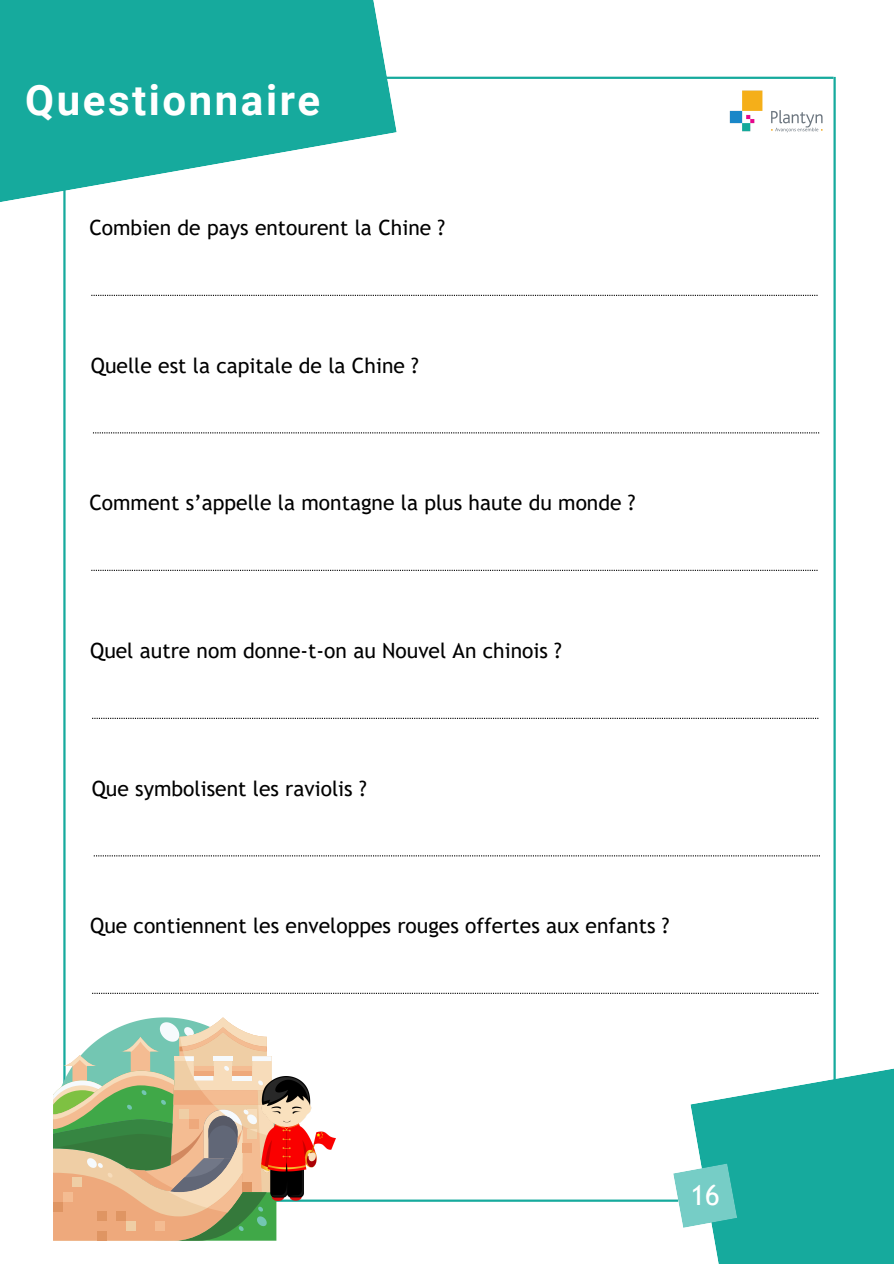
<style>
.page{position:relative;width:894px;height:1264px;background:#fff}
.page>*{position:absolute;margin:0;border:0;box-sizing:border-box;transform-origin:0 0}
.t1{font:700 42px "Roboto";letter-spacing:.06em;color:#fff}
.t2{font:27.9px "Trebuchet MS";color:#fff}
.t3{font:21px "Trebuchet MS";color:#000}
</style>
<div class="page">
<img style="left:729px;top:90px;width:93px;height:42px">
<hr style="left:63px;top:152px;width:3px;height:1047px;background:#16aa9d">
<svg style="left:0;top:0;width:396px;height:206px;fill:#16aa9d"></svg>
<hr style="left:64px;top:1199px;width:614px;height:2px;background:#16aa9d">
<hr style="left:833px;top:77px;width:2px;height:1020px;background:#16aa9d">
<hr style="left:366px;top:77px;width:467px;height:2px;background:#16aa9d">
<svg style="left:690px;top:1030px;width:203px;height:233px;fill:#16aa9d"></svg>
<svg style="left:673px;top:1163px;width:64px;height:64px;background:#7bcfc8"></svg>
<svg style="left:94px;top:855px;width:725px;height:1px"></svg>
<svg style="left:92px;top:992px;width:726px;height:1px"></svg>
<svg style="left:92px;top:717px;width:726px;height:2px"></svg>
<svg style="left:93px;top:432px;width:724px;height:1px"></svg>
<svg style="left:91px;top:570px;width:726px;height:1px"></svg>
<svg style="left:91px;top:295px;width:726px;height:1px"></svg>
<svg style="left:53px;top:1017px;width:223px;height:223px;background:#bab991"></svg>
<img style="left:261px;top:1076px;width:74px;height:124px">
<p class="t1" style="left:25px;top:76px;width:296px">Questionnaire</p>
<p class="t3" style="left:89px;top:216px;width:357px">Combien de pays entourent la Chine ?</p>
<p class="t3" style="left:91px;top:353px;width:329px">Quelle est la capitale de la Chine ?</p>
<p class="t3" style="left:89px;top:490px;width:547px">Comment s’appelle la montagne la plus haute du monde ?</p>
<p class="t3" style="left:90px;top:638px;width:473px">Quel autre nom donne-t-on au Nouvel An chinois ?</p>
<p class="t3" style="left:92px;top:776px;width:276px">Que symbolisent les raviolis ?</p>
<p class="t3" style="left:90px;top:913px;width:580px">Que contiennent les enveloppes rouges offertes aux enfants ?</p>
<p class="t2" style="left:690px;top:1178px;width:31px">16</p>
</div>
